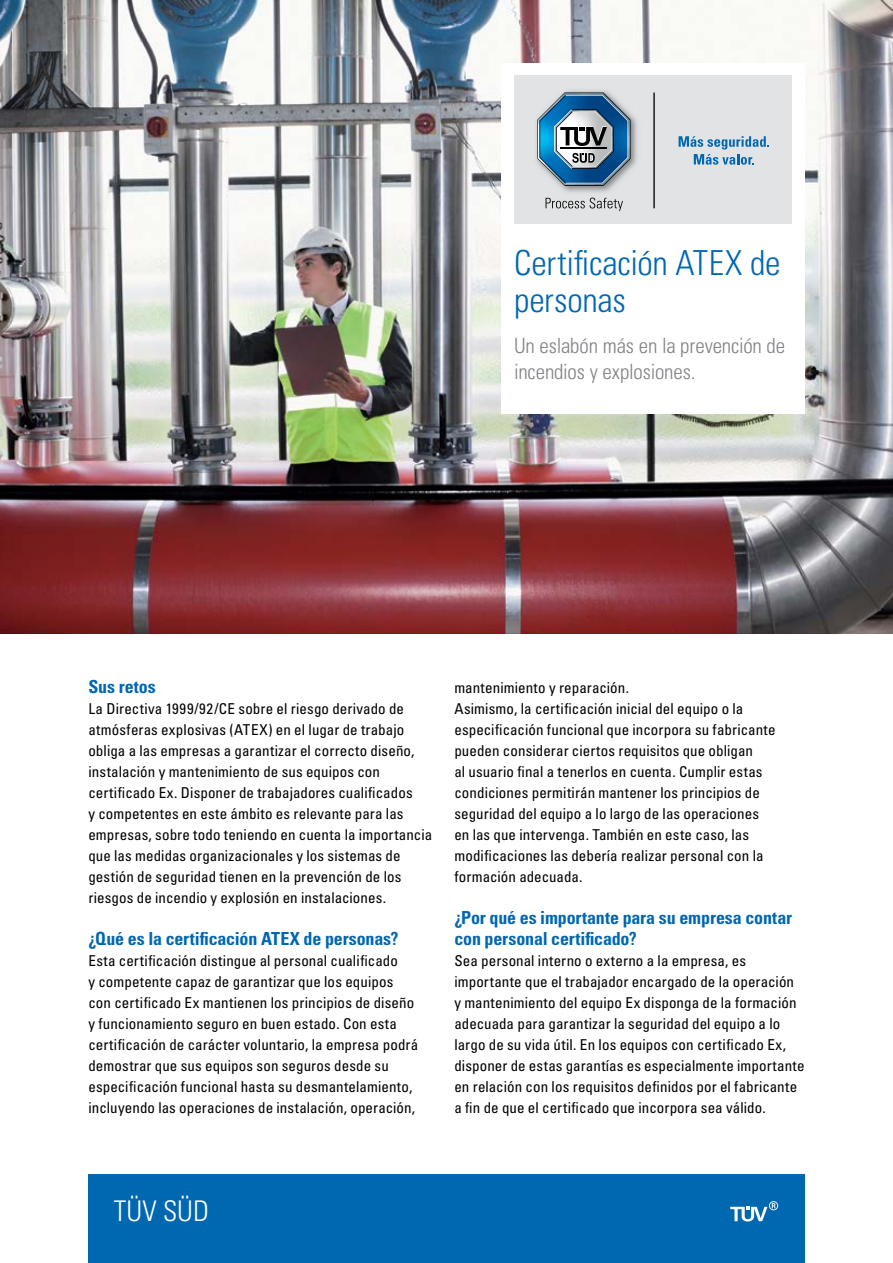
<style>
.page{position:relative;width:893px;height:1263px;background:#fff}
.page>*{position:absolute;margin:0;border:0;box-sizing:border-box;transform-origin:0 0}
.t1{font:34.5px/37.5px "Univers LTCYR 47 Light Cond";letter-spacing:-.005em;color:#0067b1}
.t2{font:28.5px "Univers LTCYR 47 Light Cond";color:#fff}
.t3{font:21px/25.5px "Univers LTCYR 47 Light Cond";letter-spacing:-.005em;color:#808285}
.t4{font:18px/21px "Univers LTCYR 67 Bold Cond";letter-spacing:-.01em;color:#0067b1}
.t5{font:condensed 15px/21px "Univers LTCYR 57";letter-spacing:.005em;color:#000}
</style>
<div class="page">
<div style="left:88px;top:1174px;width:717px;height:89px;background:#0067b1"></div>
<img style="left:0;top:0;width:893px;height:633px">
<div style="left:501px;top:63px;width:304px;height:351px;background:#fff"></div>
<div style="left:514px;top:76px;width:278px;height:148px;background:#e2e3e4"></div>
<hr style="left:653px;top:93px;width:2px;height:115px;background:#000">
<img style="left:536px;top:90px;width:101px;height:80px">
<svg style="left:537px;top:93px;width:93px;height:118px"></svg>
<svg style="left:679px;top:136px;width:90px;height:29px"></svg>
<svg style="left:730px;top:1201px;width:48px;height:20px"></svg>
<h1 class="t1" style="left:514px;top:242px;width:268px">Certificación ATEX de personas</h1>
<h3 class="t3" style="left:514px;top:332px;width:273px">Un eslabón más en la prevención de incendios y explosiones.</h3>
<p class="t4" style="left:88px;top:676px;width:69px">Sus retos</p>
<p class="t5" style="left:88px;top:698px;width:345px">La Directiva 1999/92/CE sobre el riesgo derivado de atmósferas explosivas (ATEX) en el lugar de trabajo obliga a las empresas a garantizar el correcto diseño, instalación y mantenimiento de sus equipos con certificado Ex. Disponer de trabajadores cualificados<br>y competentes en este ámbito es relevante para las empresas, sobre todo teniendo en cuenta la importancia que las medidas organizacionales y los sistemas de gestión de seguridad tienen en la prevención de los riesgos de incendio y explosión en instalaciones.</p>
<p class="t4" style="left:88px;top:928px;width:312px">¿Qué es la certificación ATEX de personas?</p>
<p class="t5" style="left:88px;top:950px;width:331px">Esta certificación distingue al personal cualificado<br>y competente capaz de garantizar que los equipos con certificado Ex mantienen los principios de diseño y funcionamiento seguro en buen estado. Con esta certificación de carácter voluntario, la empresa podrá demostrar que sus equipos son seguros desde su especificación funcional hasta su desmantelamiento, incluyendo las operaciones de instalación, operación,</p>
<p class="t5" style="left:454px;top:677px;width:323px">mantenimiento y reparación.<br>Asimismo, la certificación inicial del equipo o la especificación funcional que incorpora su fabricante pueden considerar ciertos requisitos que obligan<br>al usuario final a tenerlos en cuenta. Cumplir estas condiciones permitirán mantener los principios de seguridad del equipo a lo largo de las operaciones en las que intervenga. También en este caso, las modificaciones las debería realizar personal con la formación adecuada.</p>
<p class="t4" style="left:454px;top:907px;width:339px">¿Por qué es importante para su empresa contar con personal certificado?</p>
<p class="t5" style="left:454px;top:950px;width:352px">Sea personal interno o externo a la empresa, es importante que el trabajador encargado de la operación<br>y mantenimiento del equipo Ex disponga de la formación adecuada para garantizar la seguridad del equipo a lo largo de su vida útil. En los equipos con certificado Ex, disponer de estas garantías es especialmente importante en relación con los requisitos definidos por el fabricante a fin de que el certificado que incorpora sea válido.</p>
<h2 class="t2" style="left:114px;top:1191px;width:97px">TÜV SÜD</h2>
</div>
